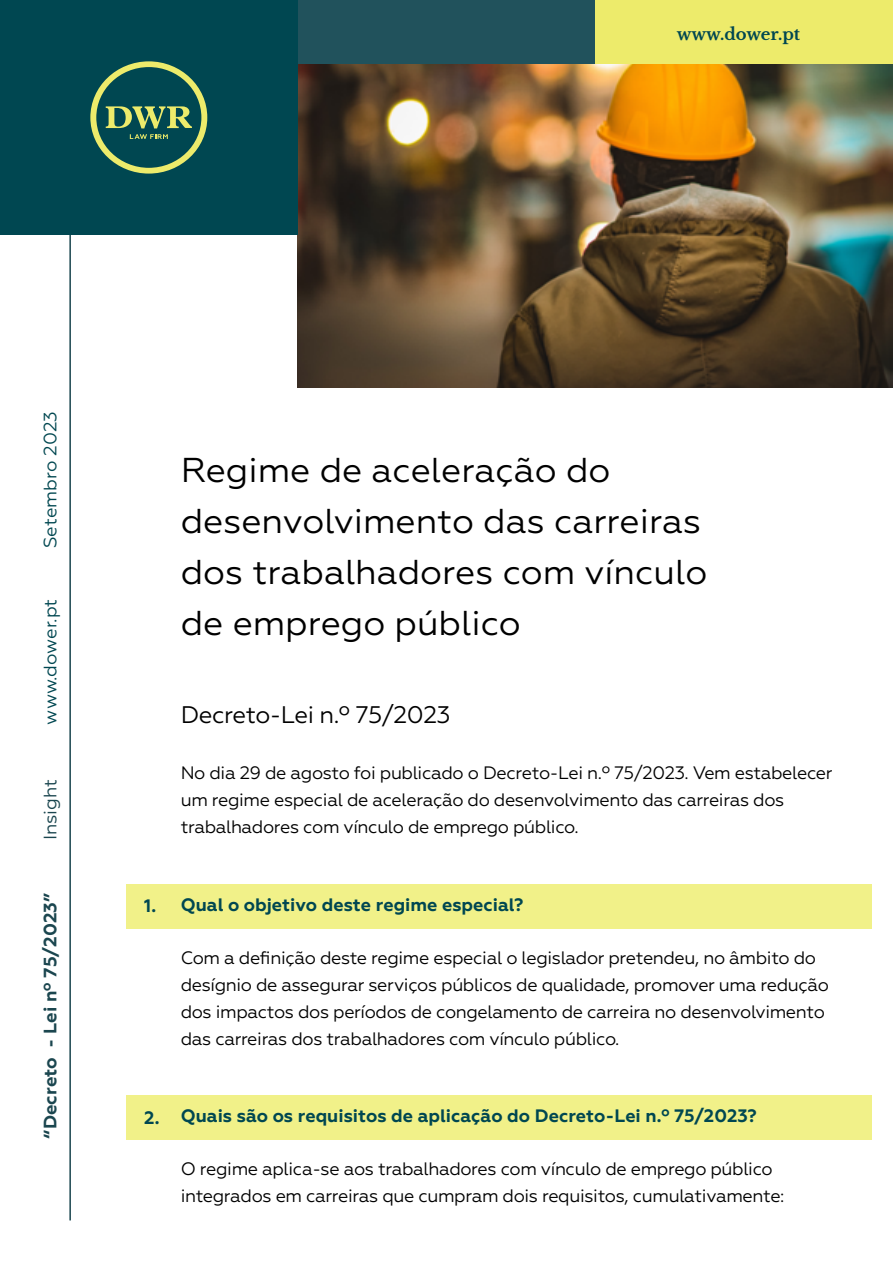
<style>
.page{position:relative;width:893px;height:1263px;background:#fff}
.page>*{position:absolute;margin:0;border:0;box-sizing:border-box;transform-origin:0 0}
.t1{font:34.5px/51px "Geometria";color:#000}
.t2{font:24px "Geometria";letter-spacing:-.02em;color:#000}
.t3{font:18px/27px "Geometria";letter-spacing:-.02em;color:#000}
.t4{font:700 18px "Geometria";color:#004751}
.t5{font:700 18px "Geometria";color:#1b464f}
.t6{font:18px "Geometria";color:#004750}
.t7{font:18px "Geometria";color:#004751}
.t8{font:18px "Geometria";color:#1b464f}
.t9{font:700 16.5px "Libre Baskerville";color:#004750}
</style>
<div class="page">
<hr style="left:69px;top:123px;width:2px;height:1097px;background:#1b464f">
<img style="left:298px;top:64px;width:595px;height:323px">
<div style="left:0;top:0;width:298px;height:235px;background:#004751"></div>
<svg style="left:90px;top:61px;width:117px;height:113px"></svg>
<div style="left:298px;top:0;width:297px;height:64px;background:#21525c"></div>
<div style="left:595px;top:0;width:298px;height:64px;background:#edeb6b"></div>
<div style="left:127px;top:884px;width:745px;height:44px;background:#f1f189"></div>
<div style="left:127px;top:1095px;width:745px;height:45px;background:#f1f189"></div>
<p class="t9" style="left:677px;top:24px;width:125px">www.dower.pt</p>
<p class="t6" style="left:40px;top:548px;width:138px;rotate:-90deg">Setembro 2023</p>
<p class="t7" style="left:40px;top:724px;width:127px;rotate:-90deg">www.dower.pt</p>
<p class="t8" style="left:40px;top:840px;width:63px;rotate:-90deg">Insight</p>
<p class="t5" style="left:40px;top:1139px;width:247px;rotate:-90deg">“Decreto - Lei nº 75/2023”</p>
<h1 class="t1" style="left:181px;top:445px;width:528px">Regime de aceleração do desenvolvimento das carreiras dos trabalhadores com vínculo de emprego público</h1>
<h2 class="t2" style="left:181px;top:700px;width:271px">Decreto-Lei n.º 75/2023</h2>
<p class="t3" style="left:181px;top:759px;width:653px">No dia 29 de agosto foi publicado o Decreto-Lei n.º 75/2023. Vem estabelecer um regime especial de aceleração do desenvolvimento das carreiras dos trabalhadores com vínculo de emprego público.</p>
<p class="t4" style="left:144px;top:894px;width:381px">1. Qual o objetivo deste regime especial?</p>
<p class="t3" style="left:181px;top:944px;width:650px">Com a definição deste regime especial o legislador pretendeu, no âmbito do desígnio de assegurar serviços públicos de qualidade, promover uma redução dos impactos dos períodos de congelamento de carreira no desenvolvimento das carreiras dos trabalhadores com vínculo público.</p>
<p class="t4" style="left:144px;top:1105px;width:614px">2. Quais são os requisitos de aplicação do Decreto-Lei n.º 75/2023?</p>
<p class="t3" style="left:181px;top:1156px;width:605px">O regime aplica-se aos trabalhadores com vínculo de emprego público integrados em carreiras que cumpram dois requisitos, cumulativamente:</p>
</div>
